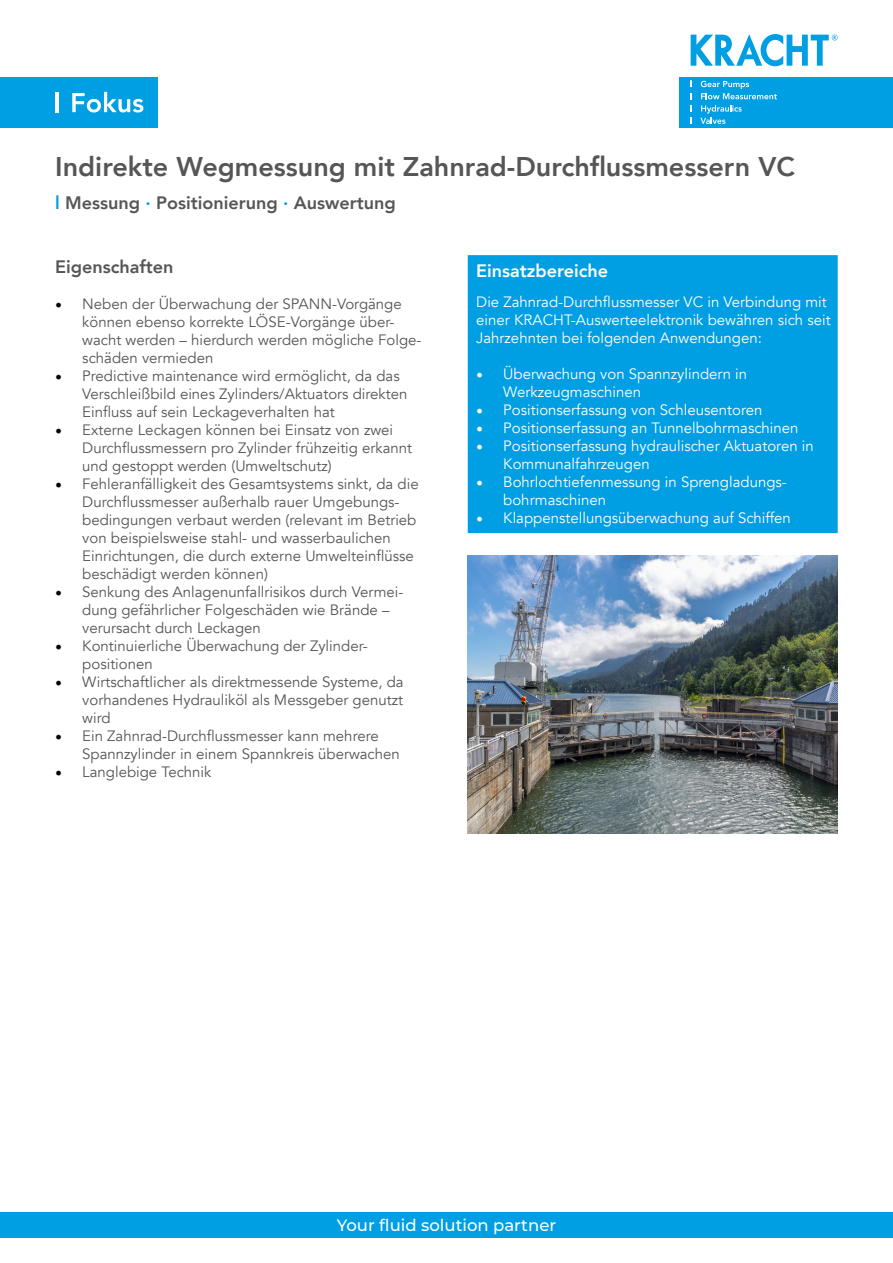
<style>
.page{position:relative;width:893px;height:1263px;background:#fff}
.page>*{position:absolute;margin:0;border:0;box-sizing:border-box;transform-origin:0 0}
.t1{font:800 27px "Avenir";color:#565655}
.t2{font:800 18px "Avenir";color:#565655}
.t3{font:800 18px "Avenir";color:#fff}
.t4{font:500 16.5px "Montserrat";color:#fff}
.t5{font:15px/18px "Avenir";color:#565655}
.t6{font:15px/18px "Avenir";color:#fff}
.s1{color:#009ee3}
.s2{font-family:"Minion Pro";font-size:18px;color:#000}
.s3{font-family:"Minion Pro";font-size:18px}
</style>
<div class="page">
<div style="left:0;top:1212px;width:893px;height:25px;background:#009ee3"></div>
<div style="left:0;top:77px;width:157px;height:51px;background:#009ee3"></div>
<div style="left:680px;top:77px;width:213px;height:51px;background:#009ee3"></div>
<svg style="left:691px;top:34px;width:146px;height:32px"></svg>
<svg style="left:701px;top:81px;width:76px;height:18px"></svg>
<svg style="left:691px;top:105px;width:1px;height:19px"></svg>
<svg style="left:700px;top:105px;width:42px;height:19px"></svg>
<svg style="left:72px;top:92px;width:71px;height:21px"></svg>
<hr style="left:55px;top:92px;width:4px;height:20px;background:#fff">
<img style="left:468px;top:556px;width:370px;height:277px">
<div style="left:468px;top:255px;width:370px;height:278px;background:#009ee3"></div>
<h1 class="t1" style="left:55px;top:145px;width:741px">Indirekte Wegmessung mit Zahnrad-Durchflussmessern VC</h1>
<p class="t2" style="left:55px;top:189px;width:342px"><span class="s1">l</span> Messung <span class="s1">·</span> Positionierung <span class="s1">·</span> Auswertung</p>
<p class="t2" style="left:55px;top:253px;width:120px">Eigenschaften</p>
<p class="t5" style="left:82px;top:295px;width:341px;text-indent:-27px"><span class="s2">•</span> Neben der Überwachung der SPANN-Vorgänge können ebenso korrekte LÖSE-Vorgänge über&shy;wacht werden – hierdurch werden mögliche Folge&shy;schäden vermieden</p>
<p class="t5" style="left:82px;top:367px;width:327px;text-indent:-27px"><span class="s2">•</span> Predictive maintenance wird ermöglicht, da das<br>Verschleißbild eines Zylinders/Aktuators direkten<br>Einfluss auf sein Leckageverhalten hat</p>
<p class="t5" style="left:82px;top:421px;width:331px;text-indent:-27px"><span class="s2">•</span> Externe Leckagen können bei Einsatz von zwei<br>Durchflussmessern pro Zylinder frühzeitig erkannt und gestoppt werden (Umweltschutz)</p>
<p class="t5" style="left:82px;top:475px;width:338px;text-indent:-27px"><span class="s2">•</span> Fehleranfälligkeit des Gesamtsystems sinkt, da die Durchflussmesser außerhalb rauer Umgebungs&shy;bedingungen verbaut werden (relevant im Betrieb von beispielsweise stahl- und wasserbaulichen Einrichtungen, die durch externe Umwelteinflüsse beschädigt werden können)</p>
<p class="t5" style="left:82px;top:583px;width:323px;text-indent:-27px"><span class="s2">•</span> Senkung des Anlagenunfallrisikos durch Vermei&shy;dung gefährlicher Folgeschäden wie Brände – verursacht durch Leckagen</p>
<p class="t5" style="left:82px;top:637px;width:287px;text-indent:-27px"><span class="s2">•</span> Kontinuierliche Überwachung der Zylinder&shy;positionen</p>
<p class="t5" style="left:82px;top:673px;width:323px;text-align:justify;text-indent:-27px"><span class="s2">•</span> Wirtschaftlicher als direktmessende Systeme, da vorhandenes Hydrauliköl als Messgeber genutzt wird</p>
<p class="t5" style="left:82px;top:727px;width:319px;text-indent:-27px"><span class="s2">•</span> Ein Zahnrad-Durchflussmesser kann mehrere<br>Spannzylinder in einem Spannkreis überwachen</p>
<p class="t5" style="left:55px;top:763px;width:158px"><span class="s2">•</span> Langlebige Technik</p>
<p class="t3" style="left:476px;top:257px;width:134px">Einsatzbereiche</p>
<p class="t6" style="left:476px;top:293px;width:356px">Die Zahnrad-Durchflussmesser VC in Verbindung mit einer KRACHT-Auswerteelektronik bewähren sich seit<br>Jahrzehnten bei folgenden Anwendungen:</p>
<p class="t6" style="left:503px;top:365px;width:245px;text-indent:-27px"><span class="s3">•</span> Überwachung von Spannzylindern in<br>Werkzeugmaschinen</p>
<p class="t6" style="left:476px;top:401px;width:288px"><span class="s3">•</span> Positionserfassung von Schleusentoren</p>
<p class="t6" style="left:476px;top:419px;width:324px"><span class="s3">•</span> Positionserfassung an Tunnelbohrmaschinen</p>
<p class="t6" style="left:503px;top:437px;width:312px;text-indent:-27px"><span class="s3">•</span> Positionserfassung hydraulischer Aktuatoren in<br>Kommunalfahrzeugen</p>
<p class="t6" style="left:503px;top:473px;width:285px;text-indent:-27px"><span class="s3">•</span> Bohrlochtiefenmessung in Sprengladungs&shy;bohrmaschinen</p>
<p class="t6" style="left:476px;top:509px;width:316px"><span class="s3">•</span> Klappenstellungsüberwachung auf Schiffen</p>
<p class="t4" style="left:337px;top:1213px;width:221px">Your fluid solution partner</p>
</div>
